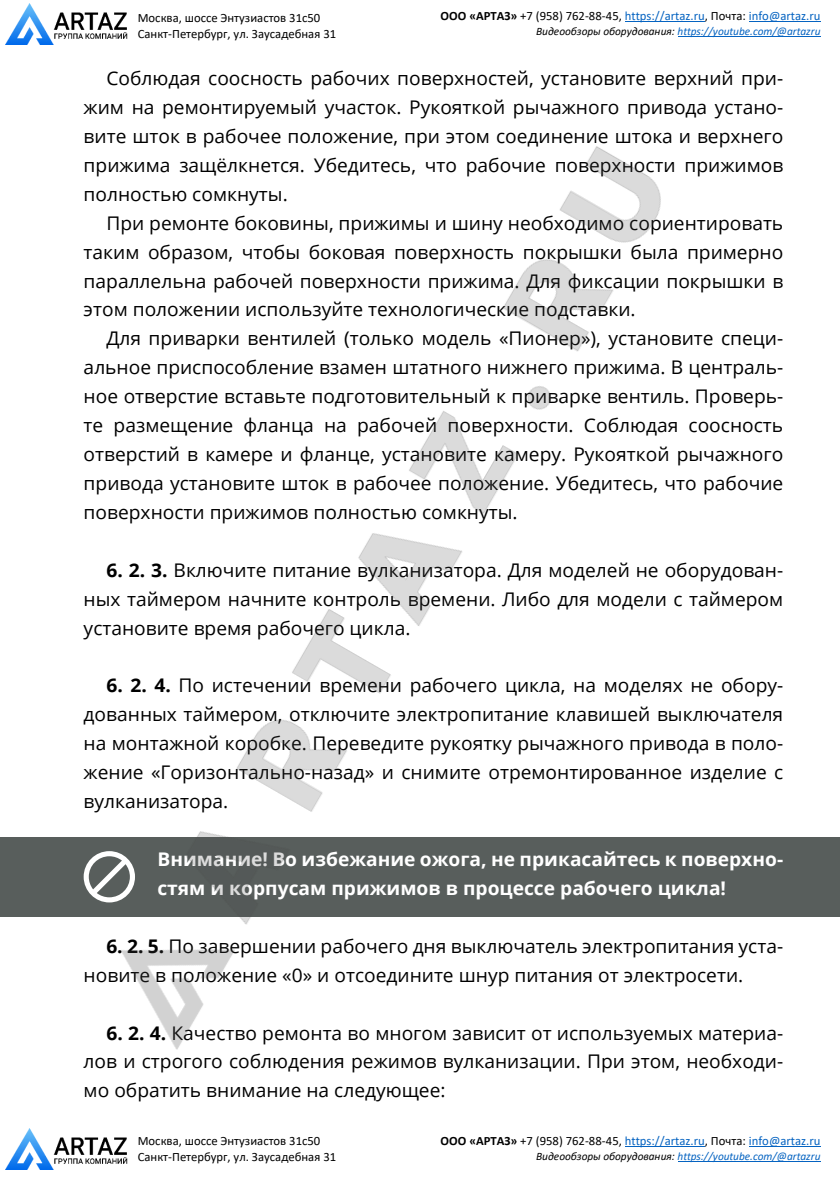
<style>
.page{position:relative;width:840px;height:1191px;background:#fff}
.page>*{position:absolute;margin:0;border:0;box-sizing:border-box;transform-origin:0 0}
.t1{font:18.8px/29px "Open Sans";color:#000;text-align:justify}
.t2{font:700 18.8px/29px "Open Sans";color:#fff}
.t3{font:12.6px "Calibri";color:#0563c1}
.t4{font:12.6px/16.6px "Calibri";color:#000}
.t5{font:italic 11.4px "Calibri";letter-spacing:-.005em;color:#0563c1}
.s1{font-weight:700;color:#000}
.s2{color:#000}
.s3{font-weight:700}
</style>
<div class="page">
<div style="left:0;top:837px;width:839px;height:79px;background:#585e5c"></div>
<hr style="left:624px;top:1146px;width:80px;height:1px;background:#0563c1">
<hr style="left:748px;top:1146px;width:72px;height:1px;background:#0563c1">
<hr style="left:677px;top:1161px;width:143px;height:1px;background:#0563c1">
<img style="left:6px;top:1128px;width:122px;height:41px">
<img style="left:76px;top:146px;width:623px;height:904px">
<hr style="left:624px;top:21px;width:80px;height:1px;background:#0563c1">
<hr style="left:748px;top:21px;width:72px;height:1px;background:#0563c1">
<hr style="left:677px;top:36px;width:143px;height:1px;background:#0563c1">
<img style="left:6px;top:4px;width:122px;height:41px">
<p class="t4" style="left:138px;top:10px;width:200px">Москва, шоссе Энтузиастов 31с50<br>Санкт-Петербург, ул. Заусадебная 31</p>
<p class="t3" style="left:440px;top:10px;width:381px"><span class="s1">ООО «АРТАЗ»</span> <span class="s2">+7 (958) 762-88-45,</span> https://artaz.ru<span class="s2">, Почта:</span> info@artaz.ru</p>
<p class="t5" style="left:536px;top:27px;width:286px"><span class="s2">Видеообзоры оборудования:</span> https://youtube.com/@artazru</p>
<p class="t1" style="left:84px;top:63px;width:700px;text-indent:23px">Соблюдая соосность рабочих поверхностей, установите верхний при&shy;жим на ремонтируемый участок. Рукояткой рычажного привода устано&shy;вите шток в рабочее положение, при этом соединение штока и верхнего прижима защёлкнется. Убедитесь, что рабочие поверхности прижимов полностью сомкнуты.</p>
<p class="t1" style="left:84px;top:208px;width:700px;text-indent:23px">При ремонте боковины, прижимы и шину необходимо сориентировать таким образом, чтобы боковая поверхность покрышки была примерно параллельна рабочей поверхности прижима. Для фиксации покрышки в этом положении используйте технологические подставки.</p>
<p class="t1" style="left:84px;top:323px;width:700px;text-indent:23px">Для приварки вентилей (только модель «Пионер»), установите специ&shy;альное приспособление взамен штатного нижнего прижима. В централь&shy;ное отверстие вставьте подготовительный к приварке вентиль. Проверь&shy;те размещение фланца на рабочей поверхности. Соблюдая соосность отверстий в камере и фланце, установите камеру. Рукояткой рычажного привода установите шток в рабочее положение. Убедитесь, что рабочие поверхности прижимов полностью сомкнуты.</p>
<p class="t1" style="left:84px;top:555px;width:700px;text-indent:23px"><span class="s3">6. 2. 3.</span> Включите питание вулканизатора. Для моделей не оборудован&shy;ных таймером начните контроль времени. Либо для модели с таймером установите время рабочего цикла.</p>
<p class="t1" style="left:84px;top:670px;width:700px;text-indent:23px"><span class="s3">6. 2. 4.</span> По истечении времени рабочего цикла, на моделях не обору&shy;дованных таймером, отключите электропитание клавишей выключателя на монтажной коробке. Переведите рукоятку рычажного привода в поло&shy;жение «Горизонтально-назад» и снимите отремонтированное изделие с вулканизатора.</p>
<p class="t2" style="left:157px;top:844px;width:627px">Внимание! Во избежание ожога, не прикасайтесь к поверхно&shy;стям и корпусам прижимов в процессе рабочего цикла!</p>
<p class="t1" style="left:84px;top:931px;width:700px;text-indent:23px"><span class="s3">6. 2. 5.</span> По завершении рабочего дня выключатель электропитания уста&shy;новите в положение «0» и отсоедините шнур питания от электросети.</p>
<p class="t1" style="left:84px;top:1017px;width:700px;text-indent:23px"><span class="s3">6. 2. 4.</span> Качество ремонта во многом зависит от используемых материа&shy;лов и строгого соблюдения режимов вулканизации. При этом, необходи&shy;мо обратить внимание на следующее:</p>
<p class="t4" style="left:138px;top:1133px;width:200px">Москва, шоссе Энтузиастов 31с50<br>Санкт-Петербург, ул. Заусадебная 31</p>
<p class="t3" style="left:440px;top:1135px;width:381px"><span class="s1">ООО «АРТАЗ»</span> <span class="s2">+7 (958) 762-88-45,</span> https://artaz.ru<span class="s2">, Почта:</span> info@artaz.ru</p>
<p class="t5" style="left:536px;top:1151px;width:286px"><span class="s2">Видеообзоры оборудования:</span> https://youtube.com/@artazru</p>
</div>
